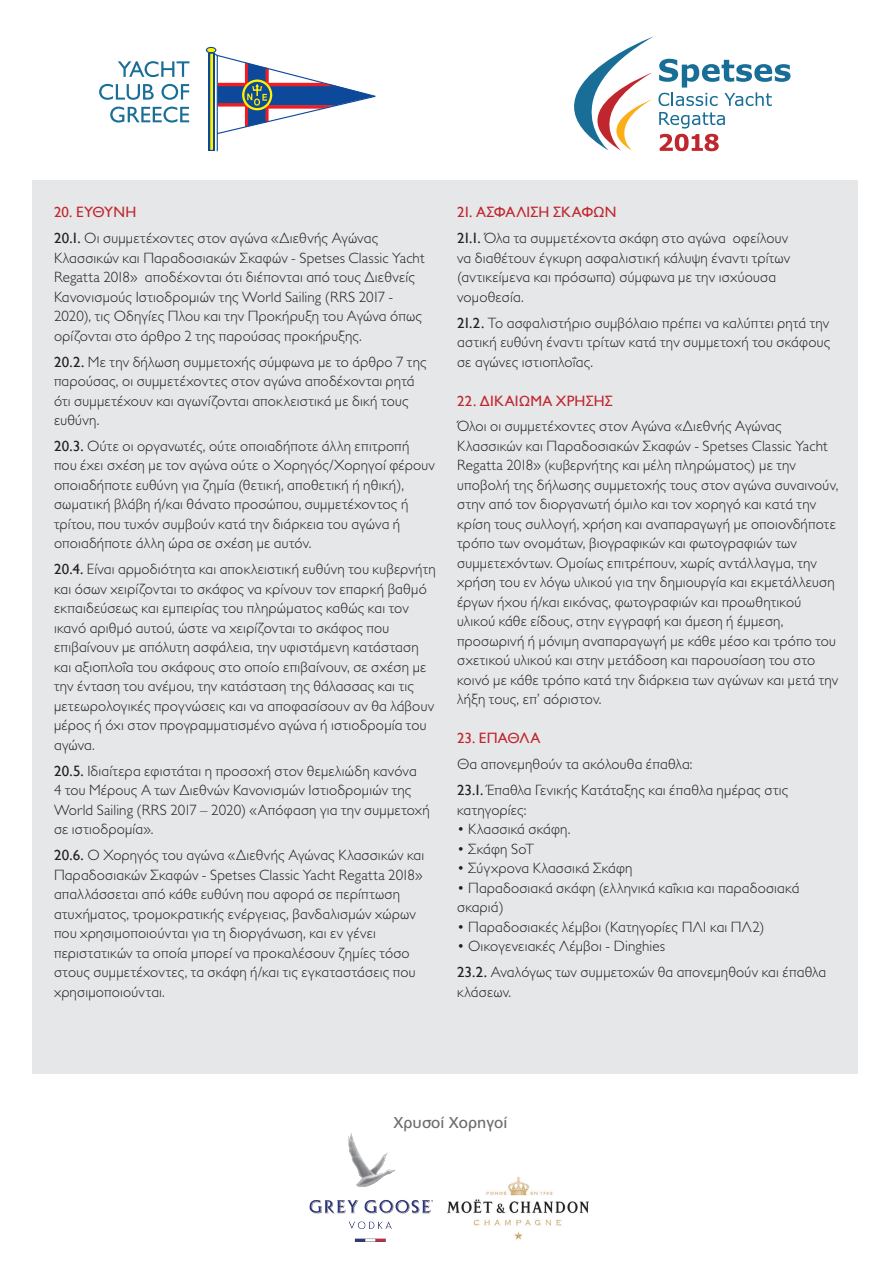
<style>
.page{position:relative;width:893px;height:1263px;background:#fff}
.page>*{position:absolute;margin:0;border:0;box-sizing:border-box;transform-origin:0 0}
.t1{font:15.75px "PF Catalog";color:#6c6d70}
.t2{font:300 15px/19.5px "Gill Sans Hel";letter-spacing:.015em;color:#231f20}
.t3{font:15px "Gill Sans Hel";letter-spacing:.015em;color:#c0262d}
.s1{font-weight:400;color:#c0262d}
.s2{font-weight:400}
</style>
<div class="page">
<img style="left:310px;top:1134px;width:122px;height:108px">
<img style="left:447px;top:1176px;width:142px;height:64px">
<svg style="left:118px;top:61px;width:71px;height:16px"></svg>
<svg style="left:99px;top:84px;width:55px;height:16px"></svg>
<svg style="left:161px;top:84px;width:28px;height:16px"></svg>
<svg style="left:110px;top:107px;width:79px;height:16px"></svg>
<svg style="left:206px;top:47px;width:169px;height:104px"></svg>
<svg style="left:574px;top:36px;width:216px;height:115px"></svg>
<div style="left:33px;top:180px;width:825px;height:893px;background:#e6e7e9"></div>
<p class="t2" style="left:54px;top:200px;width:326px;line-height:25.8px"><span class="s1">20. ΕΥΘΥΝΗ<br></span><span class="s2">20.1.</span> Οι συμμετέχοντες στον αγώνα «Διεθνής Αγώνας</p>
<p class="t2" style="left:54px;top:248px;width:372px">Κλασσικών και Παραδοσιακών Σκαφών - Spetses Classic Yacht Regatta 2018» αποδέχονται ότι διέπονται από τους Διεθνείς Κανονισμούς Ιστιοδρομιών της World Sailing (RRS 2017 - 2020), τις Οδηγίες Πλου και την Προκήρυξη του Αγώνα όπως ορίζονται στο άρθρο 2 της παρούσας προκήρυξης.</p>
<p class="t2" style="left:54px;top:352px;width:374px"><span class="s2">20.2.</span> Με την δήλωση συμμετοχής σύμφωνα με το άρθρο 7 της παρούσας, οι συμμετέχοντες στον αγώνα αποδέχονται ρητά ότι συμμετέχουν και αγωνίζονται αποκλειστικά με δική τους ευθύνη.</p>
<p class="t2" style="left:54px;top:436px;width:383px"><span class="s2">20.3.</span> Ούτε οι οργανωτές, ούτε οποιαδήποτε άλλη επιτροπή που έχει σχέση με τον αγώνα ούτε ο Χορηγός/Χορηγοί φέρουν οποιαδήποτε ευθύνη για ζημία (θετική, αποθετική ή ηθική), σωματική βλάβη ή/και θάνατο προσώπου, συμμετέχοντος ή τρίτου, που τυχόν συμβούν κατά την διάρκεια του αγώνα ή οποιαδήποτε άλλη ώρα σε σχέση με αυτόν.</p>
<p class="t2" style="left:54px;top:560px;width:383px"><span class="s2">20.4.</span> Είναι αρμοδιότητα και αποκλειστική ευθύνη του κυβερνήτη και όσων χειρίζονται το σκάφος να κρίνουν τον επαρκή βαθμό εκπαιδεύσεως και εμπειρίας του πληρώματος καθώς και τον ικανό αριθμό αυτού, ώστε να χειρίζονται το σκάφος που επιβαίνουν με απόλυτη ασφάλεια, την υφιστάμενη κατάσταση και αξιοπλοΐα του σκάφους στο οποίο επιβαίνουν, σε σχέση με την ένταση του ανέμου, την κατάσταση της θάλασσας και τις μετεωρολογικές προγνώσεις και να αποφασίσουν αν θα λάβουν μέρος ή όχι στον προγραμματισμένο αγώνα ή ιστιοδρομία του αγώνα.</p>
<p class="t2" style="left:54px;top:761px;width:377px"><span class="s2">20.5.</span> Ιδιαίτερα εφιστάται η προσοχή στον θεμελιώδη κανόνα<br>4 του Μέρους Α των Διεθνών Κανονισμών Ιστιοδρομιών της World Sailing (RRS 2017 – 2020) «Απόφαση για την συμμετοχή σε ιστιοδρομία».</p>
<p class="t2" style="left:54px;top:846px;width:372px"><span class="s2">20.6.</span> Ο Χορηγός του αγώνα «Διεθνής Αγώνας Κλασσικών και Παραδοσιακών Σκαφών - Spetses Classic Yacht Regatta 2018» απαλλάσσεται από κάθε ευθύνη που αφορά σε περίπτωση ατυχήματος, τρομοκρατικής ενέργειας, βανδαλισμών χώρων που χρησιμοποιούνται για τη διοργάνωση, και εν γένει περιστατικών τα οποία μπορεί να προκαλέσουν ζημίες τόσο στους συμμετέχοντες, τα σκάφη ή/και τις εγκαταστάσεις που χρησιμοποιούνται.</p>
<p class="t2" style="left:457px;top:200px;width:333px;line-height:25.8px"><span class="s1">21. ΑΣΦΑΛΙΣΗ ΣΚΑΦΩΝ<br></span><span class="s2">21.1.</span> Όλα τα συμμετέχοντα σκάφη στο αγώνα οφείλουν</p>
<p class="t2" style="left:457px;top:248px;width:335px">να διαθέτουν έγκυρη ασφαλιστική κάλυψη έναντι τρίτων (αντικείμενα και πρόσωπα) σύμφωνα με την ισχύουσα νομοθεσία.</p>
<p class="t2" style="left:457px;top:313px;width:375px;text-align:justify"><span class="s2">21.2.</span> Το ασφαλιστήριο συμβόλαιο πρέπει να καλύπτει ρητά την αστική ευθύνη έναντι τρίτων κατά την συμμετοχή του σκάφους σε αγώνες ιστιοπλοΐας.</p>
<p class="t3" style="left:457px;top:392px;width:157px">22. ΔΙΚΑΙΩΜΑ ΧΡΗΣΗΣ</p>
<p class="t2" style="left:457px;top:417px;width:383px">Όλοι οι συμμετέχοντες στον Αγώνα «Διεθνής Αγώνας Κλασσικών και Παραδοσιακών Σκαφών - Spetses Classic Yacht Regatta 2018» (κυβερνήτης και μέλη πληρώματος) με την υποβολή της δήλωσης συμμετοχής τους στον αγώνα συναινούν, στην από τον διοργανωτή όμιλο και τον χορηγό και κατά την κρίση τους συλλογή, χρήση και αναπαραγωγή με οποιονδήποτε τρόπο των ονομάτων, βιογραφικών και φωτογραφιών των συμμετεχόντων. Ομοίως επιτρέπουν, χωρίς αντάλλαγμα, την χρήση του εν λόγω υλικού για την δημιουργία και εκμετάλλευση έργων ήχου ή/και εικόνας, φωτογραφιών και προωθητικού υλικού κάθε είδους, στην εγγραφή και άμεση ή έμμεση, προσωρινή ή μόνιμη αναπαραγωγή με κάθε μέσο και τρόπο του σχετικού υλικού και στην μετάδοση και παρουσίαση του στο κοινό με κάθε τρόπο κατά την διάρκεια των αγώνων και μετά την λήξη τους, επ’ αόριστον.</p>
<p class="t3" style="left:457px;top:730px;width:85px">23. ΕΠΑΘΛΑ</p>
<p class="t2" style="left:457px;top:752px;width:333px;line-height:25.8px">Θα απονεμηθούν τα ακόλουθα έπαθλα:<br><span class="s2">23.1.</span> Έπαθλα Γενικής Κατάταξης και έπαθλα ημέρας στις</p>
<p class="t2" style="left:457px;top:800px;width:71px">κατηγορίες:</p>
<p class="t2" style="left:457px;top:820px;width:115px">• Κλασσικά σκάφη.</p>
<p class="t2" style="left:457px;top:839px;width:78px">• Σκάφη SoT</p>
<p class="t2" style="left:457px;top:859px;width:177px">• Σύγχρονα Κλασσικά Σκάφη</p>
<p class="t2" style="left:457px;top:878px;width:344px">• Παραδοσιακά σκάφη (ελληνικά καΐκια και παραδοσιακά σκαριά)</p>
<p class="t2" style="left:457px;top:917px;width:309px">• Παραδοσιακές λέμβοι (Κατηγορίες ΠΛ1 και ΠΛ2)</p>
<p class="t2" style="left:457px;top:934px;width:371px;line-height:25.8px">• Οικογενειακές Λέμβοι - Dinghies<br><span class="s2">23.2.</span> Αναλόγως των συμμετοχών θα απονεμηθούν και έπαθλα</p>
<p class="t2" style="left:457px;top:982px;width:56px">κλάσεων.</p>
<p class="t1" style="left:393px;top:1113px;width:115px">Χρυσοί Χορηγοί</p>
</div>
